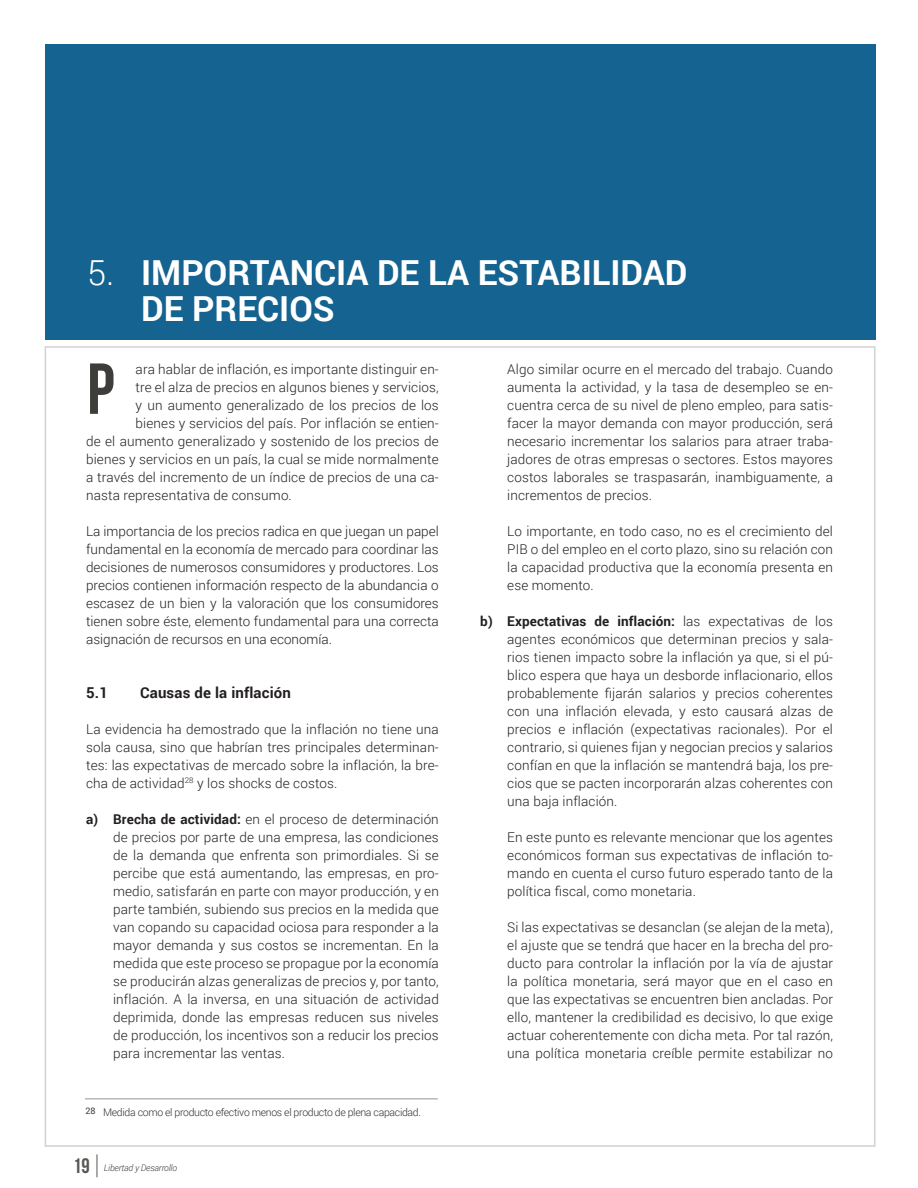
<style>
.page{position:relative;width:918px;height:1188px;background:#fff}
.page>*{position:absolute;margin:0;border:0;box-sizing:border-box;transform-origin:0 0}
.t1{font:72px "Bebas Neue";color:#3e3d39}
.t2{font:700 34.5px "Roboto";color:#fff}
.t3{font:21px "Bebas Neue";color:#585754}
.t4{font:700 15px "Roboto";letter-spacing:.01em;color:#231f20}
.t5{font:300 13.5px/18px "Roboto";letter-spacing:.01em;color:#231f20;text-align:justify}
.t6{font:300 10.5px "Roboto";letter-spacing:-.03em;color:#312f30}
.t7{font:italic 300 9px "Roboto";letter-spacing:-.02em;color:#3e3d39}
.t8{font:9px "Roboto";color:#3e3d39}
.s1{font-weight:300}
.s2{font-weight:700}
</style>
<div class="page">
<svg style="left:97px;top:1154px;width:1px;height:23px"></svg>
<div style="left:45px;top:44px;width:830px;height:296px;background:#146390"></div>
<hr style="left:85px;top:1098px;width:353px;height:1px;background:#939491">
<p class="t2" style="left:87px;top:249px;width:602px"><span class="s1">5.</span> IMPORTANCIA DE LA ESTABILIDAD</p>
<p class="t2" style="left:141px;top:285px;width:195px">DE PRECIOS</p>
<p class="t5" style="left:136px;top:359px;width:305px">ara hablar de inflación, es importante distinguir en-</p>
<p class="t5" style="left:136px;top:377px;width:305px">tre el alza de precios en algunos bienes y servicios,</p>
<p class="t5" style="left:136px;top:395px;width:305px">y un aumento generalizado de los precios de los</p>
<p class="t5" style="left:136px;top:413px;width:305px">bienes y servicios del país. Por inflación se entien-</p>
<p class="t5" style="left:86px;top:431px;width:354px">de el aumento generalizado y sostenido de los precios de</p>
<p class="t5" style="left:86px;top:449px;width:354px">bienes y servicios en un país, la cual se mide normalmente</p>
<p class="t5" style="left:86px;top:467px;width:354px">a través del incremento de un índice de precios de una ca-</p>
<p class="t5" style="left:86px;top:485px;width:207px">nasta representativa de consumo.</p>
<p class="t5" style="left:86px;top:521px;width:354px">La importancia de los precios radica en que juegan un papel fundamental en la economía de mercado para coordinar las decisiones de numerosos consumidores y productores. Los precios contienen información respecto de la abundancia o escasez de un bien y la valoración que los consumidores tienen sobre éste, elemento fundamental para una correcta asignación de recursos en una economía.</p>
<p class="t1" style="left:87px;top:349px;width:29px">P</p>
<p class="t5" style="left:507px;top:359px;width:327px">Algo similar ocurre en el mercado del trabajo. Cuando aumenta la actividad, y la tasa de desempleo se en&shy;cuentra cerca de su nivel de pleno empleo, para satis&shy;facer la mayor demanda con mayor producción, será necesario incrementar los salarios para atraer traba&shy;jadores de otras empresas o sectores. Estos mayores costos laborales se traspasarán, inambiguamente, a incrementos de precios.</p>
<p class="t5" style="left:507px;top:521px;width:327px">Lo importante, en todo caso, no es el crecimiento del PIB o del empleo en el corto plazo, sino su relación con la capacidad productiva que la economía presenta en ese momento.</p>
<p class="t5" style="left:507px;top:611px;width:327px;text-indent:-27px"><span class="s2">b) Expectativas de inflación:</span> las expectativas de los agentes económicos que determinan precios y sala&shy;rios tienen impacto sobre la inflación ya que, si el pú&shy;blico espera que haya un desborde inflacionario, ellos probablemente fijarán salarios y precios coherentes con una inflación elevada, y esto causará alzas de precios e inflación (expectativas racionales). Por el contrario, si quienes fijan y negocian precios y salarios confían en que la inflación se mantendrá baja, los pre&shy;cios que se pacten incorporarán alzas coherentes con una baja inflación.</p>
<p class="t5" style="left:507px;top:827px;width:327px">En este punto es relevante mencionar que los agentes económicos forman sus expectativas de inflación to&shy;mando en cuenta el curso futuro esperado tanto de la política fiscal, como monetaria.</p>
<p class="t5" style="left:507px;top:917px;width:327px">Si las expectativas se desanclan (se alejan de la meta), el ajuste que se tendrá que hacer en la brecha del pro&shy;ducto para controlar la inflación por la vía de ajustar la política monetaria, será mayor que en el caso en que las expectativas se encuentren bien ancladas. Por ello, mantener la credibilidad es decisivo, lo que exige actuar coherentemente con dicha meta. Por tal razón, una política monetaria creíble permite estabilizar no</p>
<p class="t4" style="left:86px;top:682px;width:23px">5.1</p>
<p class="t4" style="left:140px;top:682px;width:152px">Causas de la inflación</p>
<p class="t5" style="left:86px;top:719px;width:354px">La evidencia ha demostrado que la inflación no tiene una sola causa, sino que habrían tres principales determinan&shy;tes: las expectativas de mercado sobre la inflación, la bre&shy;cha de actividad<sup>28</sup> y los shocks de costos.</p>
<p class="t5" style="left:113px;top:809px;width:327px;text-indent:-27px"><span class="s2">a) Brecha de actividad:</span> en el proceso de determinación de precios por parte de una empresa, las condiciones de la demanda que enfrenta son primordiales. Si se percibe que está aumentando, las empresas, en pro&shy;medio, satisfarán en parte con mayor producción, y en parte también, subiendo sus precios en la medida que van copando su capacidad ociosa para responder a la mayor demanda y sus costos se incrementan. En la medida que este proceso se propague por la economía se producirán alzas generalizas de precios y, por tanto, inflación. A la inversa, en una situación de actividad deprimida, donde las empresas reducen sus niveles de producción, los incentivos son a reducir los precios para incrementar las ventas.</p>
<p class="t8" style="left:85px;top:1104px;width:12px">28</p>
<p class="t6" style="left:103px;top:1105px;width:319px">Medida como el producto efectivo menos el producto de plena capacidad.</p>
<p class="t3" style="left:73px;top:1155px;width:18px">19</p>
<p class="t7" style="left:104px;top:1162px;width:75px">Libertad y Desarrollo</p>
</div>
